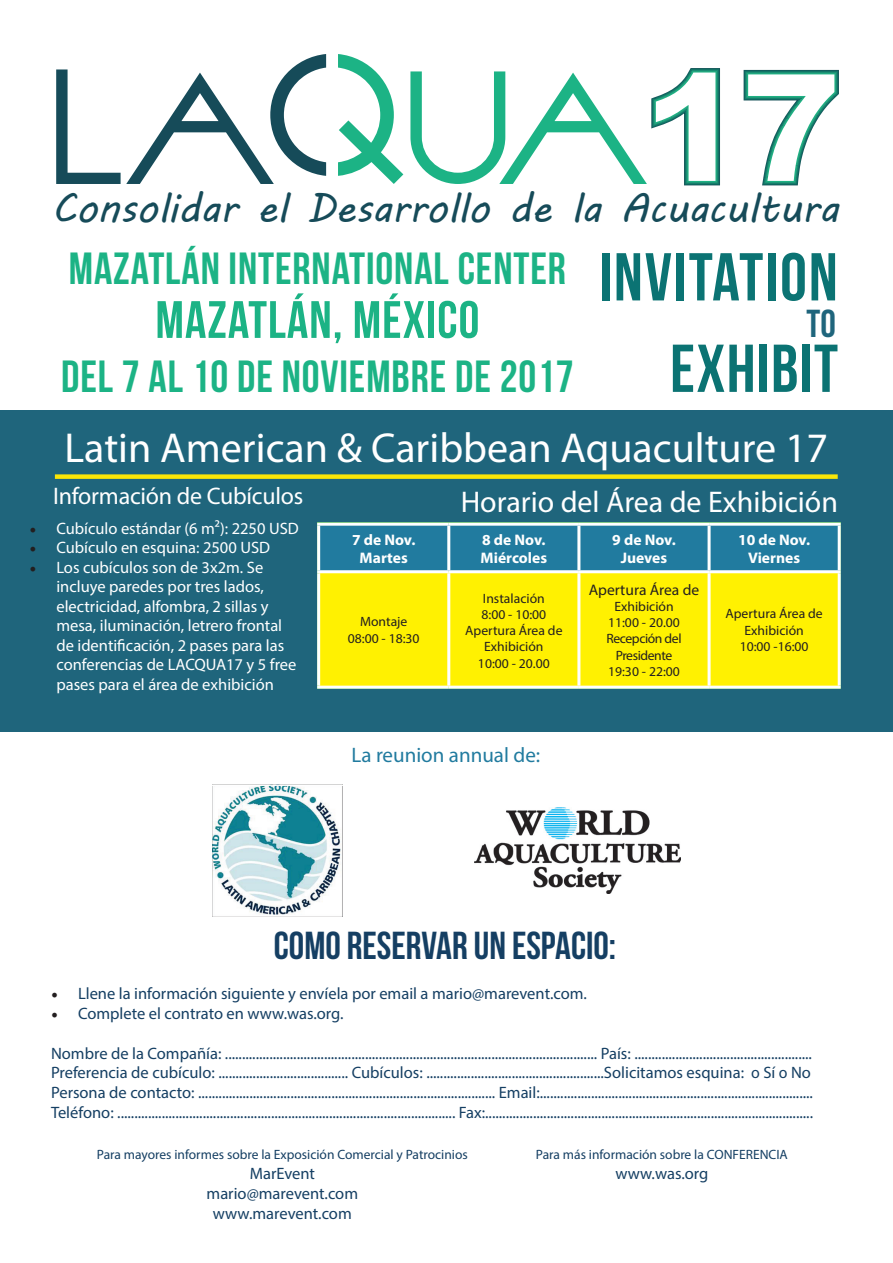
<style>
.page{position:relative;width:893px;height:1263px;background:#fff}
.page>*{position:absolute;margin:0;border:0;box-sizing:border-box;transform-origin:0 0}
.t1{font:67.5px/91.5px "Bebas Neue";letter-spacing:.02em;color:#0b7373;text-align:right}
.t2{font:52.5px "Bebas Neue";letter-spacing:.02em;color:#1cb385}
.t3{font:45px "Bebas Neue";letter-spacing:.02em;color:#1cb385}
.t4{font:42px "Myriad Pro";color:#fff}
.t5{font:40.5px "MV Boli";color:#164b59}
.t6{font:39px "Bebas Neue";color:#153f63}
.t7{font:39px "Bebas Neue";color:#1f657c}
.t8{font:30px "Myriad Pro";color:#fff}
.t9{font:24px "Myriad Pro";letter-spacing:-.01em;color:#fff}
.t10{font:21px "Myriad Pro";color:#217b9f}
.t11{font:16.5px/19.8px "Myriad Pro";color:#153f63}
.t12{font:16.5px/19.5px "Myriad Pro";color:#fff}
.t13{font:700 15.3px/18.5px "Myriad Pro";color:#fff;text-align:center}
.t14{font:15.3px "Myriad Pro";color:#231f20}
.t15{font:13.5px/16.2px "Myriad Pro";color:#231f20;text-align:center}
.t16{font:13.5px "Myriad Pro";color:#153f63}
.t17{font:13.5px/16.2px "Myriad Pro";letter-spacing:-.03em;color:#231f20;text-align:center}
.s1{font-family:"Minion Pro";font-size:18px;color:#231f20}
</style>
<div class="page">
<div style="left:0;top:410px;width:893px;height:322px;background:#1f657c"></div>
<div style="left:320px;top:526px;width:518px;height:44px;background:#217b9f"></div>
<div style="left:320px;top:573px;width:518px;height:113px;background:#fff101"></div>
<hr style="left:317px;top:573px;width:3px;height:113px;background:#fff">
<hr style="left:447px;top:573px;width:3px;height:113px;background:#fff">
<hr style="left:577px;top:573px;width:3px;height:113px;background:#fff">
<hr style="left:708px;top:573px;width:3px;height:113px;background:#fff">
<hr style="left:838px;top:573px;width:3px;height:113px;background:#fff">
<hr style="left:317px;top:686px;width:132px;height:3px;background:#fff">
<hr style="left:449px;top:686px;width:130px;height:3px;background:#fff">
<hr style="left:579px;top:686px;width:130px;height:3px;background:#fff">
<hr style="left:709px;top:686px;width:132px;height:3px;background:#fff">
<hr style="left:317px;top:523px;width:132px;height:3px;background:#fff">
<hr style="left:317px;top:526px;width:3px;height:44px;background:#fff">
<hr style="left:449px;top:523px;width:130px;height:3px;background:#fff">
<hr style="left:447px;top:526px;width:3px;height:44px;background:#fff">
<hr style="left:579px;top:523px;width:130px;height:3px;background:#fff">
<hr style="left:577px;top:526px;width:3px;height:44px;background:#fff">
<hr style="left:709px;top:523px;width:132px;height:3px;background:#fff">
<hr style="left:708px;top:526px;width:3px;height:44px;background:#fff">
<hr style="left:838px;top:526px;width:3px;height:44px;background:#fff">
<hr style="left:317px;top:570px;width:132px;height:3px;background:#fff">
<hr style="left:449px;top:570px;width:130px;height:3px;background:#fff">
<hr style="left:579px;top:570px;width:130px;height:3px;background:#fff">
<hr style="left:709px;top:570px;width:132px;height:3px;background:#fff">
<div style="left:55px;top:474px;width:783px;height:5px;background:#fae608"></div>
<img style="left:474px;top:807px;width:207px;height:87px">
<img style="left:212px;top:786px;width:131px;height:130px">
<svg style="left:338px;top:54px;width:65px;height:130px"></svg>
<svg style="left:56px;top:54px;width:270px;height:130px"></svg>
<svg style="left:410px;top:68px;width:310px;height:117px"></svg>
<svg style="left:744px;top:70px;width:95px;height:115px"></svg>
<div style="left:206px;top:781px;width:143px;height:5px;border:2px solid #fff"></div>
<h3 class="t5" style="left:52px;top:180px;width:788px">Consolidar el Desarrollo de la Acuacultura</h3>
<h3 class="t3" style="left:69px;top:244px;width:499px">MAZATLÁN INTERNATIONAL CENTER</h3>
<h2 class="t2" style="left:156px;top:291px;width:325px">MAZATLÁN, MÉXICO</h2>
<h3 class="t3" style="left:61px;top:352px;width:514px">DEL 7 AL 10 DE NOVIEMBRE DE 2017</h3>
<h1 class="t1" style="left:599px;top:231px;width:240px">INVITATION<br>EXHIBIT</h1>
<h3 class="t7" style="left:806px;top:302px;width:31px">TO</h3>
<h3 class="t4" style="left:64px;top:422px;width:765px">Latin American &amp; Caribbean Aquaculture 17</h3>
<h3 class="t9" style="left:53px;top:481px;width:252px">Información de Cubículos</h3>
<h3 class="t8" style="left:461px;top:483px;width:379px">Horario del Área de Exhibición</h3>
<p class="t12" style="left:29px;top:518px;width:271px"><span class="s1">•</span> Cubículo estándar (6 m²): 2250 USD</p>
<p class="t12" style="left:29px;top:538px;width:242px"><span class="s1">•</span> Cubículo en esquina: 2500 USD</p>
<p class="t12" style="left:56px;top:557px;width:242px;text-indent:-27px"><span class="s1">•</span> Los cubículos son de 3x2m. Se incluye paredes por tres lados, electricidad, alfombra, 2 sillas y mesa, iluminación, letrero frontal de identificación, 2 pases para las conferencias de LACQUA17 y 5 free pases para el área de exhibición</p>
<p class="t13" style="left:352px;top:530px;width:65px">7 de Nov.<br>Martes</p>
<p class="t13" style="left:481px;top:530px;width:68px;text-align:left">8 de Nov.<br>Miércoles</p>
<p class="t13" style="left:612px;top:530px;width:65px">9 de Nov.<br>Jueves</p>
<p class="t13" style="left:738px;top:530px;width:73px">10 de Nov.<br>Viernes</p>
<p class="t15" style="left:348px;top:614px;width:73px">Montaje<br>08:00 - 18:30</p>
<p class="t15" style="left:465px;top:590px;width:99px">Instalación<br>8:00 - 10:00<br>Apertura Área de<br>Exhibición<br>10:00 - 20.00</p>
<p class="t14" style="left:589px;top:580px;width:112px">Apertura Área de</p>
<p class="t17" style="left:606px;top:598px;width:77px">Exhibición<br>11:00 - 20.00<br>Recepción del<br>Presidente<br>19:30 - 22:00</p>
<p class="t15" style="left:725px;top:605px;width:99px">Apertura Área de<br>Exhibición<br>10:00 -16:00</p>
<p class="t10" style="left:351px;top:741px;width:190px">La reunion annual de:</p>
<h3 class="t6" style="left:274px;top:925px;width:134px">COMO RESERVAR</h3>
<h3 class="t6" style="left:474px;top:925px;width:144px">UN ESPACIO:</h3>
<p class="t11" style="left:51px;top:983px;width:537px"><span class="s1">•</span> Llene la información siguiente y envíela por email a mario@marevent.com.</p>
<p class="t11" style="left:51px;top:1003px;width:294px"><span class="s1">•</span> Complete el contrato en www.was.org.</p>
<p class="t11" style="left:51px;top:1043px;width:764px">Nombre de la Compañía: ............................................................................................................. País: ....................................................<br>Preferencia de cubículo: ...................................... Cubículos: ....................................................Solicitamos esquina: 0 Sí 0 No Persona de contacto: ....................................................................................... Email:................................................................................<br>Teléfono: ................................................................................................... Fax:................................................................................................</p>
<p class="t16" style="left:97px;top:1146px;width:372px">Para mayores informes sobre la Exposición Comercial y Patrocinios</p>
<p class="t11" style="left:207px;top:1163px;width:153px;text-align:center">MarEvent mario@marevent.com www.marevent.com</p>
<p class="t16" style="left:536px;top:1146px;width:254px">Para más información sobre la CONFERENCIA</p>
<p class="t11" style="left:615px;top:1163px;width:94px">www.was.org</p>
</div>
